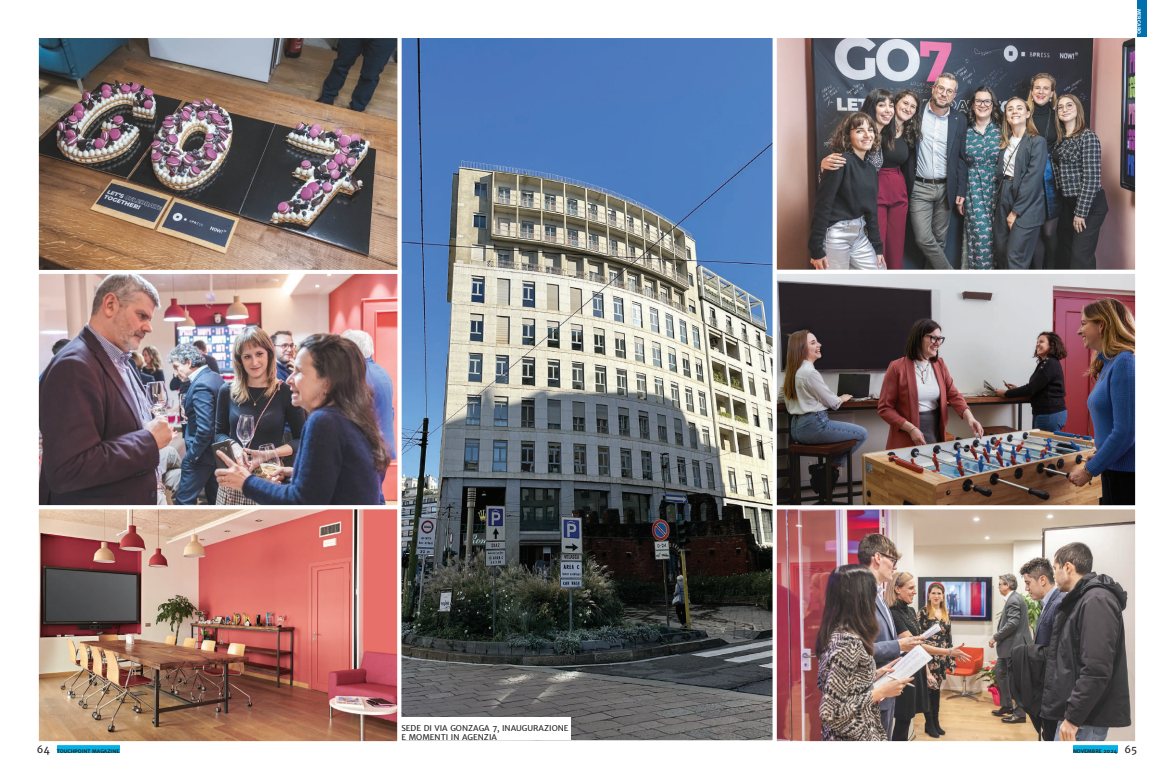
<style>
.page{position:relative;width:1174px;height:780px;background:#fff}
.page>*{position:absolute;margin:0;border:0;box-sizing:border-box;transform-origin:0 0}
.t1{font:10px "Merriweather Sans";color:#231f20}
.t2{font:8px/9.6px "Merriweather Sans";color:#231f20}
.t3{font:700 5px "Merriweather Sans";color:#231f20}
.t4{font:700 5px "Merriweather Sans";color:#fff}
</style>
<div class="page">
<div style="left:57px;top:743px;width:63px;height:10px;background:#00b2e6"></div>
<div style="left:1073px;top:743px;width:44px;height:10px;background:#00b2e6"></div>
<img style="left:40px;top:39px;width:1094px;height:701px">
<div style="left:772px;top:34px;width:367px;height:240px;border:4px solid #fff"></div>
<div style="left:1137px;top:0;width:10px;height:37px;background:#0071ad"></div>
<div style="left:772px;top:270px;width:367px;height:239px;border:4px solid #fff"></div>
<div style="left:772px;top:505px;width:367px;height:240px;border:4px solid #fff"></div>
<div style="left:35px;top:505px;width:366px;height:240px;border:4px solid #fff"></div>
<div style="left:397px;top:34px;width:379px;height:710px;border:4px solid #fff"></div>
<div style="left:35px;top:269px;width:366px;height:240px;border:4px solid #fff"></div>
<div style="left:35px;top:34px;width:366px;height:240px;border:4px solid #fff"></div>
<div style="left:401px;top:717px;width:170px;height:23px;background:#fff"></div>
<p class="t2" style="left:401px;top:722px;width:169px">SEDE DI VIA GONZAGA 7, INAUGURAZIONE<br>E MOMENTI IN AGENZIA</p>
<p class="t4" style="left:1142px;top:9px;width:27px;rotate:90deg">MERCARO</p>
<p class="t1" style="left:37px;top:742px;width:15px">64</p>
<p class="t1" style="left:1124px;top:742px;width:14px">65</p>
<p class="t3" style="left:57px;top:747px;width:64px">TOUCHPOINT MAGAZINE</p>
<p class="t3" style="left:1073px;top:747px;width:46px">NOVEMBRE 2024</p>
</div>
